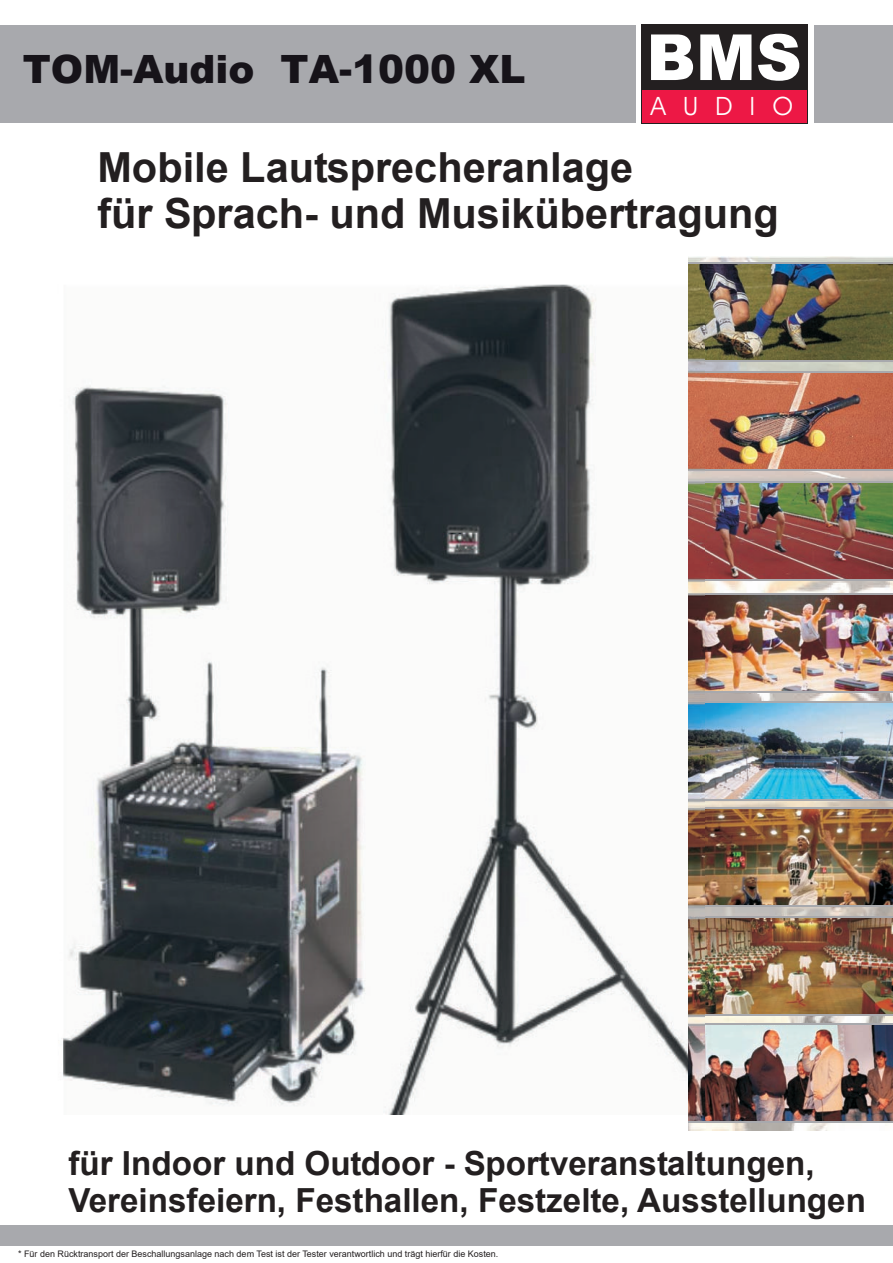
<style>
.page{position:relative;width:893px;height:1263px;background:#fff}
.page>*{position:absolute;margin:0;border:0;box-sizing:border-box;transform-origin:0 0}
.t1{font:900 63.6px "Arial";color:#fff}
.t2{font:700 41.4px/46.3px "Arial";color:#231f20}
.t3{font:900 39px "Arial";color:#161319}
.t4{font:700 33.15px/37px "Arial";color:#231f20}
.t5{font:25.5px "Avant Garde Bk BT";color:#fff}
.t6{font:9px "Arial";color:#231f20}
</style>
<div class="page">
<div style="left:0;top:1225px;width:893px;height:20px;background:#a8a9ad"></div>
<div style="left:0;top:25px;width:635px;height:98px;background:#a8a9ad"></div>
<div style="left:814px;top:25px;width:79px;height:98px;background:#a8a9ad"></div>
<div style="left:680px;top:371px;width:213px;height:100px;background:#a8a9ad"></div>
<svg style="left:705px;top:482px;width:188px;height:99px"></svg>
<svg style="left:688px;top:262px;width:205px;height:99px"></svg>
<svg style="left:705px;top:808px;width:188px;height:99px"></svg>
<svg style="left:705px;top:701px;width:188px;height:100px"></svg>
<svg style="left:705px;top:593px;width:188px;height:100px"></svg>
<img style="left:705px;top:704px;width:188px;height:94px">
<img style="left:705px;top:810px;width:188px;height:94px">
<img style="left:705px;top:595px;width:188px;height:95px">
<img style="left:705px;top:484px;width:188px;height:95px">
<img style="left:688px;top:264px;width:205px;height:95px">
<div style="left:681px;top:1023px;width:212px;height:100px;background:#a8a9ad"></div>
<svg style="left:705px;top:916px;width:188px;height:100px"></svg>
<img style="left:687px;top:1025px;width:206px;height:96px">
<img style="left:705px;top:918px;width:188px;height:95px">
<img style="left:705px;top:373px;width:188px;height:96px">
<div style="left:642px;top:24px;width:166px;height:100px;background:#231f20"></div>
<div style="left:643px;top:90px;width:164px;height:32px;background:#ed1845"></div>
<img style="left:687px;top:270px;width:18px;height:850px">
<img style="left:62px;top:284px;width:625px;height:830px">
<h3 class="t3" style="left:23px;top:41px;width:504px">TOM-Audio TA-1000 XL</h3>
<h1 class="t1" style="left:646px;top:16px;width:157px">BMS</h1>
<h3 class="t5" style="left:651px;top:90px;width:144px">A U D I O</h3>
<h2 class="t2" style="left:97px;top:145px;width:683px">Mobile Lautsprecheranlage<br>für Sprach- und Musikübertragung</h2>
<h3 class="t4" style="left:69px;top:1145px;width:799px">für Indoor und Outdoor - Sportveranstaltungen,<br>Vereinsfeiern, Festhallen, Festzelte, Ausstellungen</h3>
<p class="t6" style="left:18px;top:1248px;width:482px">* Für den Rücktransport der Beschallungsanlage nach dem Test ist der Tester verantwortlich und trägt hierfür die Kosten.</p>
</div>
